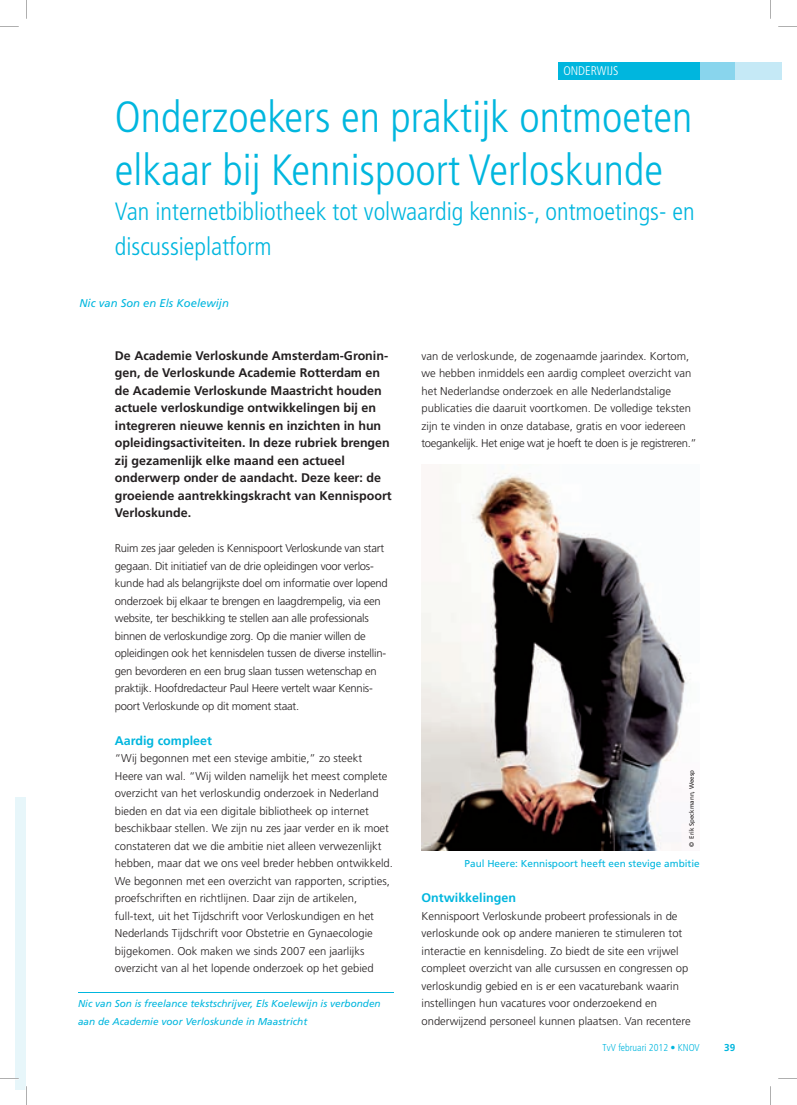
<style>
.page{position:relative;width:797px;height:1105px;background:#fff}
.page>*{position:absolute;margin:0;border:0;box-sizing:border-box;transform-origin:0 0}
.t1{font:300 condensed 43.75px/52.5px "Frutiger";color:#00b6de}
.t2{font:300 condensed 25px/35px "Frutiger";color:#00b6de}
.t3{font:700 12.5px/17.5px "Frutiger";color:#231f20}
.t4{font:700 12.5px "Frutiger";color:#00b6de}
.t5{font:300 condensed 12.5px "Frutiger";color:#fff}
.t6{font:300 11.25px/17.5px "Frutiger";color:#231f20}
.t7{font:300 11.25px/17.5px "Frutiger";letter-spacing:-.02em;color:#231f20}
.t8{font:italic 11.25px "Frutiger";color:#00b6de}
.t9{font:italic 10px/17.5px "Frutiger";color:#00b6de}
.t10{font:10px "Frutiger";color:#00b6de}
.t11{font:300 condensed 10px "Frutiger";color:#00b6de}
.t12{font:700 10px "Frutiger";color:#00b6de}
.t13{font:6.25px "Frutiger";color:#231f20}
</style>
<div class="page">
<div style="left:699px;top:62px;width:82px;height:17px;background:#89d5ed"></div>
<div style="left:735px;top:62px;width:46px;height:17px;background:#c5e9f6"></div>
<div style="left:558px;top:62px;width:141px;height:17px;background:#00b6de"></div>
<hr style="left:78px;top:993px;width:315px;height:1px;background:#00b6de">
<div style="left:16px;top:797px;width:10px;height:292px;background:#e7f6fa"></div>
<img style="left:421px;top:472px;width:270px;height:379px">
<svg style="left:770px;top:0;width:1px;height:19px"></svg>
<svg style="left:26px;top:0;width:1px;height:19px"></svg>
<svg style="left:778px;top:26px;width:19px;height:1px"></svg>
<svg style="left:0;top:26px;width:19px;height:1px"></svg>
<svg style="left:778px;top:1078px;width:19px;height:1px"></svg>
<svg style="left:0;top:1078px;width:19px;height:1px"></svg>
<svg style="left:770px;top:1086px;width:1px;height:19px"></svg>
<svg style="left:25px;top:1086px;width:2px;height:19px"></svg>
<p class="t5" style="left:563px;top:64px;width:57px">ONDERWIJS</p>
<h1 class="t1" style="left:115px;top:91px;width:579px">Onderzoekers en praktijk ontmoeten elkaar bij Kennispoort Verloskunde</h1>
<h2 class="t2" style="left:115px;top:194px;width:581px">Van internetbibliotheek tot volwaardig kennis-, ontmoetings- en discussieplatform</h2>
<p class="t8" style="left:79px;top:297px;width:151px">Nic van Son en Els Koelewijn</p>
<p class="t3" style="left:115px;top:347px;width:278px">de academie Verloskunde amsterdam-Gronin&shy;gen, de Verloskunde academie rotterdam en de academie Verloskunde Maastricht houden actuele verloskundige ontwikkelingen bij en integreren nieuwe kennis en inzichten in hun opleidingsactiviteiten. in deze rubriek brengen zij gezamenlijk elke maand een actueel onderwerp onder de aandacht. deze keer: de groeiende aantrekkingskracht van Kennispoort Verloskunde.</p>
<p class="t7" style="left:115px;top:540px;width:274px">Ruim zes jaar geleden is Kennispoort Verloskunde van start gegaan. Dit initiatief van de drie opleidingen voor verlos&shy;kunde had als belangrijkste doel om informatie over lopend onderzoek bij elkaar te brengen en laagdrempelig, via een website, ter beschikking te stellen aan alle professionals binnen de verloskundige zorg. Op die manier willen de opleidingen ook het kennisdelen tussen de diverse instellin&shy;gen bevorderen en een brug slaan tussen wetenschap en praktijk. Hoofdredacteur Paul Heere vertelt waar Kennis&shy;poort Verloskunde op dit moment staat.</p>
<p class="t4" style="left:115px;top:733px;width:99px">aardig compleet</p>
<p class="t6" style="left:115px;top:750px;width:279px">“Wij begonnen met een stevige ambitie,” zo steekt<br>Heere van wal. “Wij wilden namelijk het meest complete overzicht van het verloskundig onderzoek in Nederland bieden en dat via een digitale bibliotheek op internet beschikbaar stellen. We zijn nu zes jaar verder en ik moet constateren dat we die ambitie niet alleen verwezenlijkt hebben, maar dat we ons veel breder hebben ontwikkeld.<br>We begonnen met een overzicht van rapporten, scripties, proefschriften en richtlijnen. Daar zijn de artikelen, full-text, uit het Tijdschrift voor Verloskundigen en het Nederlands Tijdschrift voor Obstetrie en Gynaecologie bijgekomen. Ook maken we sinds 2007 een jaarlijks overzicht van al het lopende onderzoek op het gebied</p>
<p class="t9" style="left:78px;top:995px;width:304px">Nic van Son is freelance tekstschrijver, Els Koelewijn is verbonden aan de Academie voor Verloskunde in Maastricht</p>
<p class="t6" style="left:421px;top:347px;width:277px">van de verloskunde, de zogenaamde jaarindex. Kortom, we hebben inmiddels een aardig compleet overzicht van het Nederlandse onderzoek en alle Nederlandstalige publicaties die daaruit voortkomen. De volledige teksten zijn te vinden in onze database, gratis en voor iedereen toegankelijk. Het enige wat je hoeft te doen is je registreren.”</p>
<p class="t13" style="left:688px;top:847px;width:79px;rotate:-90deg">© Erik Speckmann, Weesp</p>
<p class="t10" style="left:464px;top:858px;width:237px">Paul Heere: Kennispoort heeft een stevige ambitie</p>
<p class="t4" style="left:421px;top:890px;width:96px">Ontwikkelingen</p>
<p class="t6" style="left:421px;top:907px;width:271px">Kennispoort Verloskunde probeert professionals in de verloskunde ook op andere manieren te stimuleren tot interactie en kennisdeling. Zo biedt de site een vrijwel compleet overzicht van alle cursussen en congressen op verloskundig gebied en is er een vacaturebank waarin instellingen hun vacatures voor onderzoekend en onderwijzend personeel kunnen plaatsen. Van recentere</p>
<p class="t11" style="left:602px;top:1042px;width:99px">TvV februari 2012 • KNOV</p>
<p class="t12" style="left:724px;top:1041px;width:13px">39</p>
</div>
